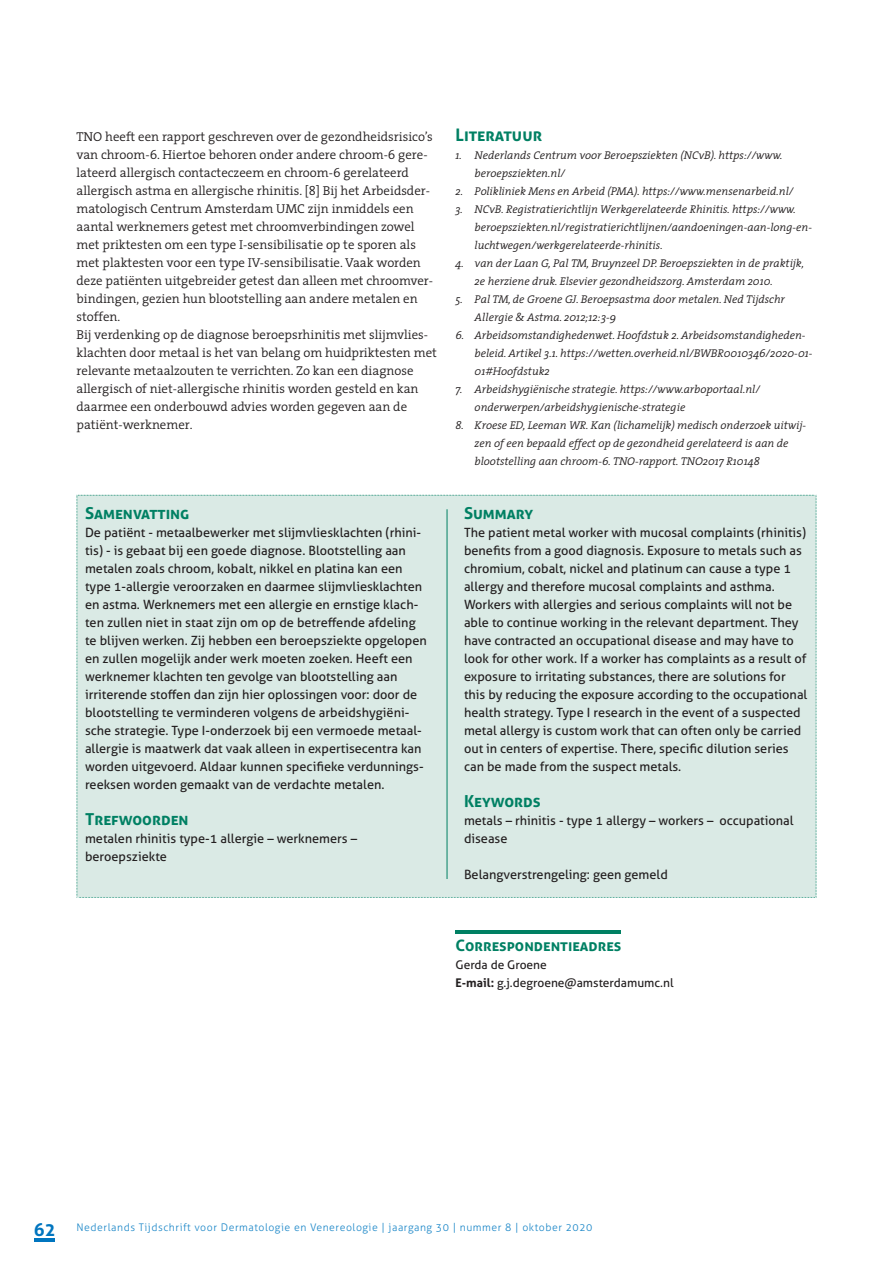
<style>
.page{position:relative;width:893px;height:1263px;background:#fff}
.page>*{position:absolute;margin:0;border:0;box-sizing:border-box;transform-origin:0 0}
.t1{font:700 17.25px "Aller";color:#008063}
.t2{font:700 16.5px "Aller";color:#008063}
.t3{font:700 15.75px "Aller";color:#008063}
.t4{font:300 12.9px/18px "The Serif";color:#231f20}
.t5{font:12.75px/18px "Aller";color:#231f20}
.t6{font:12px/18px "Aller";color:#231f20}
.t7{font:italic 300 11.25px/18px "The Serif";color:#231f20}
.t8{font:300 10.5px "Aller";letter-spacing:.05em;color:#1c87c8}
.s1{font-weight:700}
.s2{font-weight:700;font-size:18px;color:#0075bf}
</style>
<div class="page">
<hr style="left:455px;top:930px;width:166px;height:3px;background:#008063">
<div style="left:77px;top:495px;width:740px;height:403px;background:#daeae5"></div>
<hr style="left:447px;top:509px;width:1px;height:370px;background:#008063">
<hr style="left:34px;top:1238px;width:21px;height:3px;background:#0075bf">
<p class="t4" style="left:77px;top:129px;width:362px">TNO heeft een rapport geschreven over de gezondheidsrisico’s van chroom-6. Hiertoe behoren onder andere chroom-6 gere&shy;lateerd allergisch contacteczeem en chroom-6 gerelateerd allergisch astma en allergische rhinitis. [8] Bij het Arbeidsder&shy;matologisch Centrum Amsterdam UMC zijn inmiddels een aantal werknemers getest met chroomverbindingen zowel met priktesten om een type I-sensibilisatie op te sporen als met plaktesten voor een type IV-sensibilisatie. Vaak worden deze patiënten uitgebreider getest dan alleen met chroomver&shy;bindingen, gezien hun blootstelling aan andere metalen en stoffen.<br>Bij verdenking op de diagnose beroepsrhinitis met slijmvlies&shy;klachten door metaal is het van belang om huidpriktesten met relevante metaalzouten te verrichten. Zo kan een diagnose allergisch of niet-allergische rhinitis worden gesteld en kan daarmee een onderbouwd advies worden gegeven aan de patiënt-werknemer.</p>
<h1 class="t1" style="left:455px;top:128px;width:88px">Literatuur</h1>
<p class="t7" style="left:475px;top:147px;width:309px;text-indent:-19px">1. Nederlands Centrum voor Beroepsziekten (NCvB). https://www. beroepsziekten.nl/</p>
<p class="t7" style="left:455px;top:183px;width:339px">2. Polikliniek Mens en Arbeid (PMA). https://www.mensenarbeid.nl/</p>
<p class="t7" style="left:475px;top:201px;width:339px;text-indent:-19px">3. NCvB. Registratierichtlijn Werkgerelateerde Rhinitis. https://www. beroepsziekten.nl/registratierichtlijnen/aandoeningen-aan-long-en&shy;luchtwegen/werkgerelateerde-rhinitis.</p>
<p class="t7" style="left:475px;top:255px;width:331px;text-indent:-19px">4. van der Laan G, Pal TM, Bruynzeel DP. Beroepsziekten in de praktijk,<br>2e herziene druk. Elsevier gezondheidszorg. Amsterdam 2010.</p>
<p class="t7" style="left:475px;top:291px;width:312px;text-indent:-19px">5. Pal TM, de Groene GJ. Beroepsastma door metalen. Ned Tijdschr<br>Allergie &amp; Astma. 2012;12:3-9</p>
<p class="t7" style="left:475px;top:327px;width:339px;text-indent:-19px">6. Arbeidsomstandighedenwet. Hoofdstuk 2. Arbeidsomstandigheden&shy;beleid. Artikel 3.1. https://wetten.overheid.nl/BWBR0010346/2020-01-<br>01#Hoofdstuk2</p>
<p class="t7" style="left:475px;top:381px;width:287px;text-indent:-19px">7. Arbeidshygiënische strategie. https://www.arboportaal.nl/ onderwerpen/arbeidshygienische-strategie</p>
<p class="t7" style="left:475px;top:417px;width:333px;text-indent:-19px">8. Kroese ED, Leeman WR. Kan (lichamelijk) medisch onderzoek uitwij&shy;zen of een bepaald effect op de gezondheid gerelateerd is aan de blootstelling aan chroom-6. TNO-rapport. TNO2017 R10148</p>
<p class="t2" style="left:85px;top:507px;width:106px">Samenvatting</p>
<p class="t5" style="left:85px;top:525px;width:343px">De patiënt - metaalbewerker met slijmvliesklachten (rhini&shy;tis) - is gebaat bij een goede diagnose. Blootstelling aan metalen zoals chroom, kobalt, nikkel en platina kan een type 1-allergie veroorzaken en daarmee slijmvliesklachten en astma. Werknemers met een allergie en ernstige klach&shy;ten zullen niet in staat zijn om op de betreffende afdeling te blijven werken. Zij hebben een beroepsziekte opgelopen en zullen mogelijk ander werk moeten zoeken. Heeft een werknemer klachten ten gevolge van blootstelling aan irriterende stoffen dan zijn hier oplossingen voor: door de blootstelling te verminderen volgens de arbeidshygiëni&shy;sche strategie. Type I-onderzoek bij een vermoede metaal&shy;allergie is maatwerk dat vaak alleen in expertisecentra kan worden uitgevoerd. Aldaar kunnen specifieke verdunnings&shy;reeksen worden gemaakt van de verdachte metalen.</p>
<p class="t2" style="left:85px;top:813px;width:105px">Trefwoorden</p>
<p class="t5" style="left:85px;top:831px;width:273px">metalen rhinitis type-1 allergie – werknemers – beroepsziekte</p>
<p class="t2" style="left:464px;top:507px;width:71px">Summary</p>
<p class="t5" style="left:464px;top:525px;width:345px">The patient metal worker with mucosal complaints (rhinitis) benefits from a good diagnosis. Exposure to metals such as chromium, cobalt, nickel and platinum can cause a type 1 allergy and therefore mucosal complaints and asthma.<br>Workers with allergies and serious complaints will not be able to continue working in the relevant department. They have contracted an occupational disease and may have to look for other work. If a worker has complaints as a result of exposure to irritating substances, there are solutions for this by reducing the exposure according to the occupational health strategy. Type I research in the event of a suspected metal allergy is custom work that can often only be carried out in centers of expertise. There, specific dilution series can be made from the suspect metals.</p>
<p class="t2" style="left:464px;top:795px;width:78px">Keywords</p>
<p class="t5" style="left:464px;top:813px;width:331px">metals – rhinitis - type 1 allergy – workers – occupational disease</p>
<p class="t5" style="left:464px;top:867px;width:205px">Belangverstrengeling: geen gemeld</p>
<p class="t3" style="left:455px;top:939px;width:167px">Correspondentieadres</p>
<p class="t6" style="left:455px;top:957px;width:220px">Gerda de Groene<br><span class="s1">E-mail:</span> g.j.degroene@amsterdamumc.nl</p>
<p class="t8" style="left:34px;top:1223px;width:560px"><span class="s2">62</span> Nederlands Tijdschrift voor Dermatologie en Venereologie | jaargang 30 | nummer 8 | oktober 2020</p>
</div>
